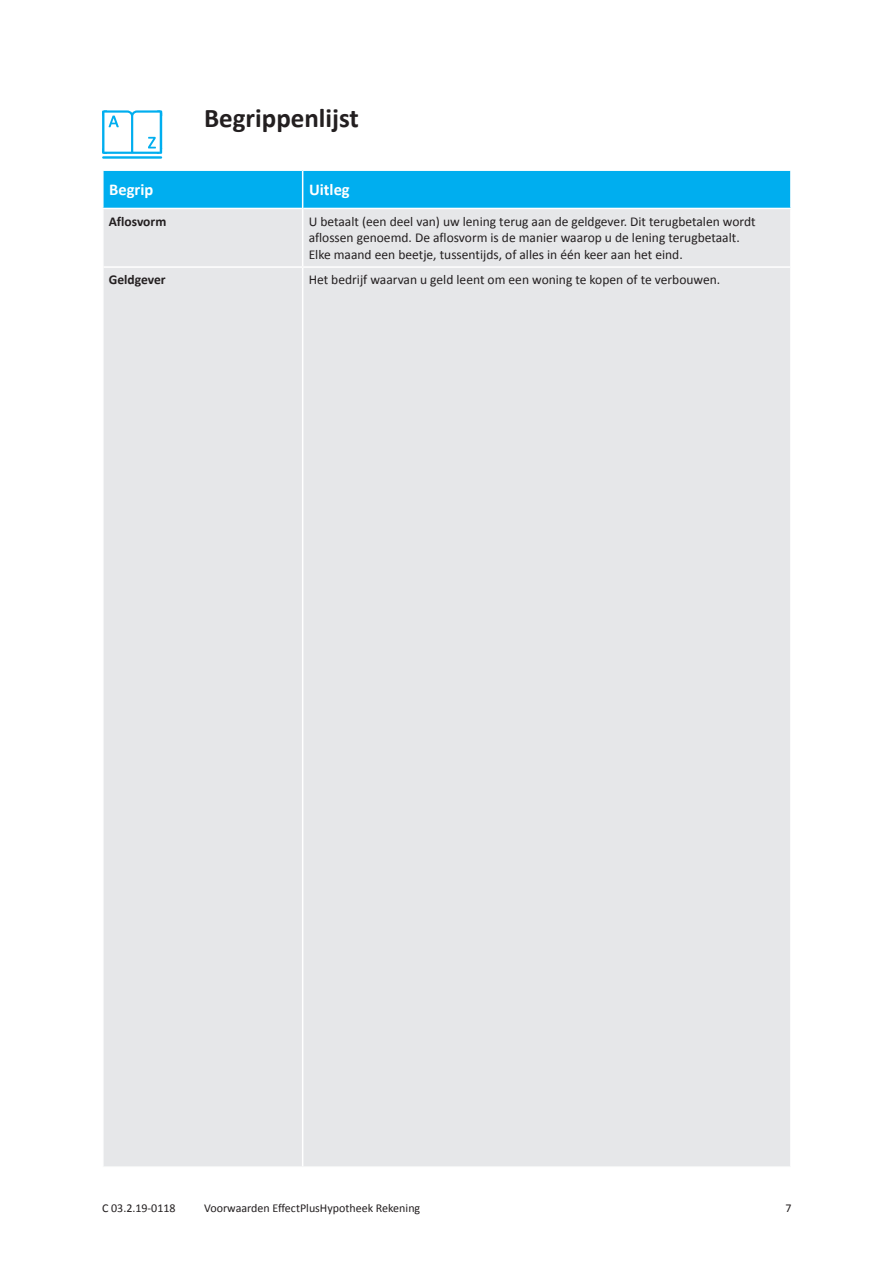
<style>
.page{position:relative;width:893px;height:1263px;background:#fff}
.page>*{position:absolute;margin:0;border:0;box-sizing:border-box;transform-origin:0 0}
._04_kop_-_18_pt{font:700 27px "Calibri";color:#231f20}
.Tabel_kop{font:700 16.5px "Calibri";color:#fff}
.Tabel_regular{font:13.5px/16.5px "Calibri";color:#231f20}
.Tabel_bold{font:700 13.5px "Calibri";color:#231f20}
._00_paginering{font:12px "Calibri";color:#231f20}
</style>
<div class="page">
<div style="left:104px;top:171px;width:686px;height:37px;background:#00aeef"></div>
<div style="left:104px;top:209px;width:686px;height:957px;background:#e6e7e9"></div>
<hr style="left:302px;top:171px;width:1px;height:37px;background:#fff">
<hr style="left:104px;top:266px;width:199px;height:2px;background:#fff">
<hr style="left:303px;top:266px;width:487px;height:2px;background:#fff">
<hr style="left:302px;top:208px;width:1px;height:58px;background:#fff">
<hr style="left:302px;top:268px;width:1px;height:898px;background:#fff">
<hr style="left:102px;top:156px;width:60px;height:3px;background:#00aeef">
<svg style="left:102px;top:110px;width:60px;height:44px"></svg>
<p class="_04_kop_-_18_pt" style="left:204px;top:102px;width:156px">Begrippenlijst</p>
<p class="Tabel_kop" style="left:109px;top:179px;width:46px">Begrip</p>
<p class="Tabel_kop" style="left:309px;top:179px;width:42px">Uitleg</p>
<p class="Tabel_bold" style="left:109px;top:213px;width:59px">Aflosvorm</p>
<p class="Tabel_regular" style="left:309px;top:212px;width:448px">U betaalt (een deel van) uw lening terug aan de geldgever. Dit terugbetalen wordt aflossen genoemd. De aflosvorm is de manier waarop u de lening terugbetaalt.<br>Elke maand een beetje, tussentijds, of alles in één keer aan het eind.</p>
<p class="Tabel_bold" style="left:109px;top:271px;width:58px">Geldgever</p>
<p class="Tabel_regular" style="left:309px;top:271px;width:413px">Het bedrijf waarvan u geld leent om een woning te kopen of te verbouwen.</p>
<p class="_00_paginering" style="left:102px;top:1200px;width:75px">C 03.2.19-0118</p>
<p class="_00_paginering" style="left:204px;top:1200px;width:218px">Voorwaarden EffectPlusHypotheek Rekening</p>
<p class="_00_paginering" style="left:785px;top:1200px;width:8px">7</p>
</div>
